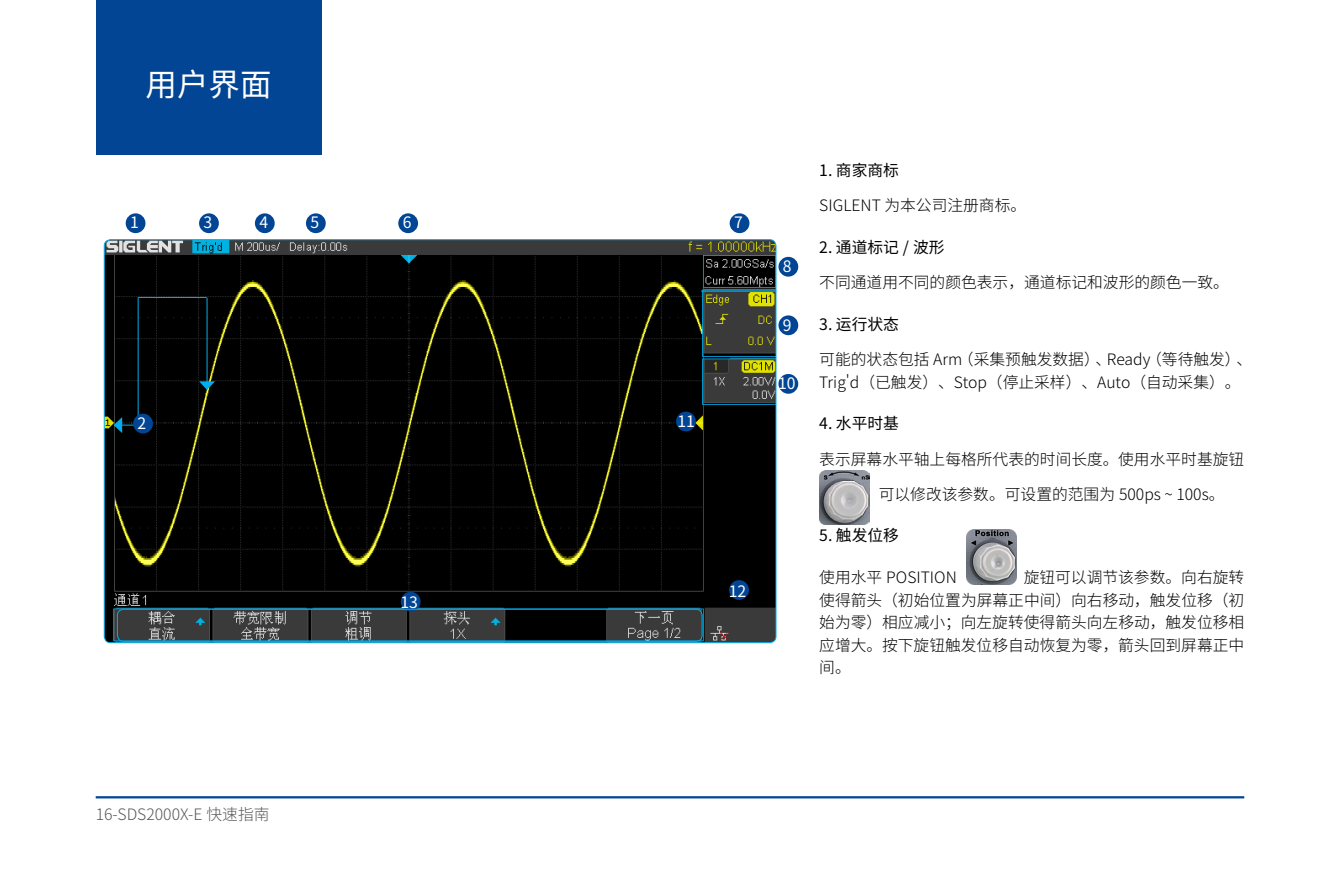
<style>
.page{position:relative;width:1340px;height:893px;background:#fff}
.page>*{position:absolute;margin:0;border:0;box-sizing:border-box;transform-origin:0 0}
.t1{font:31.5px "Source Han Sans SC";color:#fff}
.t2{font:300 15.75px/22.5px "Source Han Sans SC";color:#000}
.t3{font:15.75px "Source Han Sans SC";color:#000}
.t4{font:300 15.75px "Source Han Sans SC";color:#58585b}
.t5{font:15.75px "Source Han Sans SC";color:#fff}
</style>
<div class="page">
<hr style="left:96px;top:796px;width:1148px;height:2px;background:#014594">
<div style="left:96px;top:0;width:225px;height:154px;background:#014594"></div>
<img style="left:104px;top:240px;width:672px;height:403px">
<div style="left:126px;top:213px;width:19px;height:20px;background:#014594;border-radius:50%"></div>
<div style="left:199px;top:213px;width:20px;height:20px;background:#014594;border-radius:50%"></div>
<div style="left:255px;top:213px;width:20px;height:20px;background:#014594;border-radius:50%"></div>
<div style="left:306px;top:213px;width:20px;height:20px;background:#014594;border-radius:50%"></div>
<div style="left:398px;top:213px;width:20px;height:20px;background:#014594;border-radius:50%"></div>
<div style="left:401px;top:592px;width:19px;height:19px;background:#014594;border-radius:50%"></div>
<div style="left:729px;top:213px;width:20px;height:20px;background:#014594;border-radius:50%"></div>
<div style="left:778px;top:257px;width:20px;height:20px;background:#014594;border-radius:50%"></div>
<div style="left:778px;top:315px;width:20px;height:20px;background:#014594;border-radius:50%"></div>
<div style="left:778px;top:374px;width:20px;height:20px;background:#014594;border-radius:50%"></div>
<div style="left:676px;top:412px;width:20px;height:19px;background:#014594;border-radius:50%"></div>
<div style="left:729px;top:580px;width:20px;height:20px;background:#014594;border-radius:50%"></div>
<div style="left:117px;top:609px;width:585px;height:33px;border:1px solid #00aeef;border-radius:6px"></div>
<hr style="left:138px;top:297px;width:1px;height:128px;background:#00aeef">
<hr style="left:138px;top:297px;width:69px;height:1px;background:#00aeef">
<svg style="left:114px;top:417px;width:24px;height:16px"></svg>
<hr style="left:207px;top:298px;width:1px;height:85px;background:#00aeef">
<svg style="left:199px;top:381px;width:16px;height:9px"></svg>
<img style="left:966px;top:530px;width:50px;height:55px">
<img style="left:819px;top:470px;width:50px;height:54px">
<div style="left:133px;top:414px;width:20px;height:19px;background:#014594;border-radius:50%"></div>
<hr style="left:701px;top:291px;width:75px;height:1px;background:#00aeef">
<h1 class="t1" style="left:146px;top:67px;width:127px">用户界面</h1>
<p class="t5" style="left:130px;top:214px;width:10px">1</p>
<p class="t5" style="left:203px;top:214px;width:10px">3</p>
<p class="t5" style="left:259px;top:214px;width:10px">4</p>
<p class="t5" style="left:310px;top:214px;width:10px">5</p>
<p class="t5" style="left:403px;top:214px;width:10px">6</p>
<p class="t5" style="left:138px;top:414px;width:10px">2</p>
<p class="t4" style="left:96px;top:805px;width:175px">16-SDS2000X-E 快速指南</p>
<p class="t5" style="left:400px;top:594px;width:19px">13</p>
<p class="t5" style="left:677px;top:412px;width:19px">11</p>
<p class="t5" style="left:734px;top:214px;width:10px">7</p>
<p class="t5" style="left:729px;top:582px;width:19px">12</p>
<p class="t5" style="left:783px;top:257px;width:10px">8</p>
<p class="t5" style="left:783px;top:316px;width:10px">9</p>
<p class="t5" style="left:778px;top:374px;width:19px">10</p>
<p class="t3" style="left:819px;top:162px;width:81px">1. 商家商标</p>
<p class="t2" style="left:819px;top:195px;width:208px">SIGLENT 为本公司注册商标。</p>
<p class="t3" style="left:819px;top:238px;width:127px">2. 通道标记 / 波形</p>
<p class="t2" style="left:819px;top:272px;width:411px">不同通道用不同的颜色表示，通道标记和波形的颜色一致。</p>
<p class="t3" style="left:819px;top:315px;width:81px">3. 运行状态</p>
<p class="t2" style="left:819px;top:348px;width:434px">可能的状态包括 Arm（采集预触发数据）、Ready（等待触发）、<br>Trig'd（已触发）、Stop（停止采样）、Auto（自动采集）。</p>
<p class="t3" style="left:819px;top:415px;width:81px">4. 水平时基</p>
<p class="t2" style="left:819px;top:448px;width:426px">表示屏幕水平轴上每格所代表的时间长度。使用水平时基旋钮</p>
<p class="t2" style="left:878px;top:483px;width:347px">可以修改该参数。可设置的范围为 500ps ~ 100s。</p>
<p class="t3" style="left:819px;top:527px;width:81px">5. 触发位移</p>
<p class="t2" style="left:819px;top:566px;width:139px">使用水平 POSITION</p>
<p class="t2" style="left:819px;top:566px;width:426px;text-align:justify;text-indent:204px">旋钮可以调节该参数。向右旋转使得箭头（初始位置为屏幕正中间）向右移动，触发位移（初始为零）相应减小；向左旋转使得箭头向左移动，触发位移相应增大。按下旋钮触发位移自动恢复为零，箭头回到屏幕正中间。</p>
</div>
